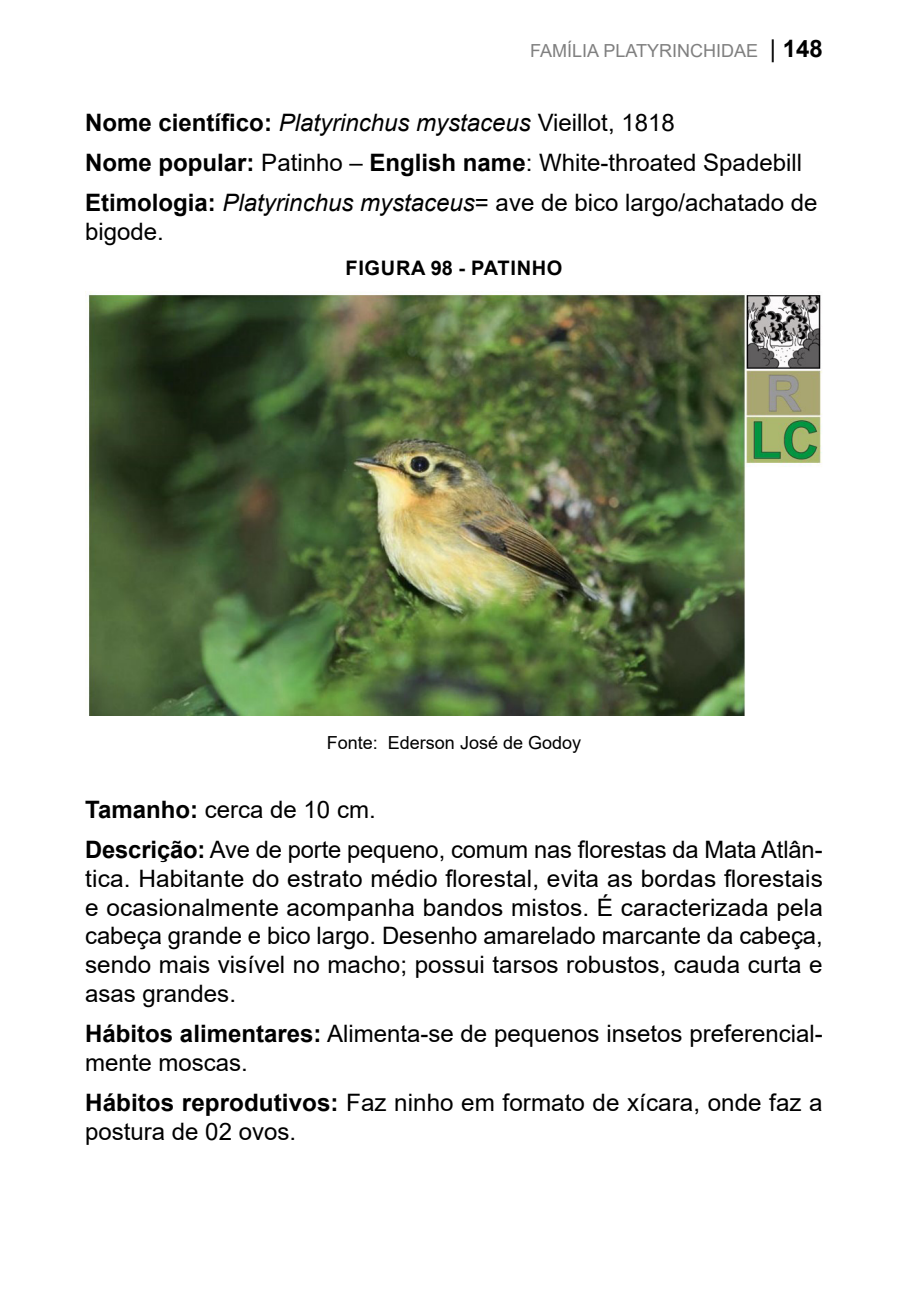
<style>
.page{position:relative;width:908px;height:1304px;background:#fff}
.page>*{position:absolute;margin:0;border:0;box-sizing:border-box;transform-origin:0 0}
.t1{font:24px/28.8px "Arial";color:#000}
.t2{font:700 20px "Arial";letter-spacing:.035em;color:#000}
.t3{font:18px "Arial";color:#808080}
.t4{font:18px "Arial";color:#000}
.s1{font-size:24px;color:#000}
.s2{font-weight:700;font-size:24px;color:#000}
.s3{font-weight:700}
.s4{font-style:italic}
</style>
<div class="page">
<img style="left:85px;top:291px;width:737px;height:425px">
<p class="t3" style="left:530px;top:38px;width:294px">FAMÍLIA PLATYRINCHIDAE <span class="s1">|</span> <span class="s2">148</span></p>
<p class="t1" style="left:85px;top:102px;width:733px;line-height:40.2px"><span class="s3">Nome científico:</span> <span class="s4">Platyrinchus mystaceus</span> Vieillot, 1818<br><span class="s3">Nome popular:</span> Patinho – <span class="s3">English name</span>: White-throated Spadebill<br><span class="s3">Etimologia:</span> <span class="s4">Platyrinchus mystaceus</span>= ave de bico largo/achatado de</p>
<p class="t1" style="left:85px;top:217px;width:80px">bigode.</p>
<p class="t2" style="left:345px;top:254px;width:218px">FIGURA 98 - PATINHO</p>
<p class="t4" style="left:326px;top:730px;width:256px">Fonte: Ederson José de Godoy</p>
<p class="t1" style="left:85px;top:789px;width:739px;line-height:40.2px"><span class="s3">Tamanho:</span> cerca de 10 cm.<br><span class="s3">Descrição:</span> Ave de porte pequeno, comum nas florestas da Mata Atlân-</p>
<p class="t1" style="left:85px;top:864px;width:739px;text-align:justify">tica. Habitante do estrato médio florestal, evita as bordas florestais e ocasionalmente acompanha bandos mistos. É caracterizada pela cabeça grande e bico largo. Desenho amarelado marcante da cabeça, sendo mais visível no macho; possui tarsos robustos, cauda curta e asas grandes.</p>
<p class="t1" style="left:85px;top:1019px;width:739px"><span class="s3">Hábitos alimentares:</span> Alimenta-se de pequenos insetos preferencial&shy;mente moscas.</p>
<p class="t1" style="left:85px;top:1088px;width:738px"><span class="s3">Hábitos reprodutivos:</span> Faz ninho em formato de xícara, onde faz a postura de 02 ovos.</p>
</div>
